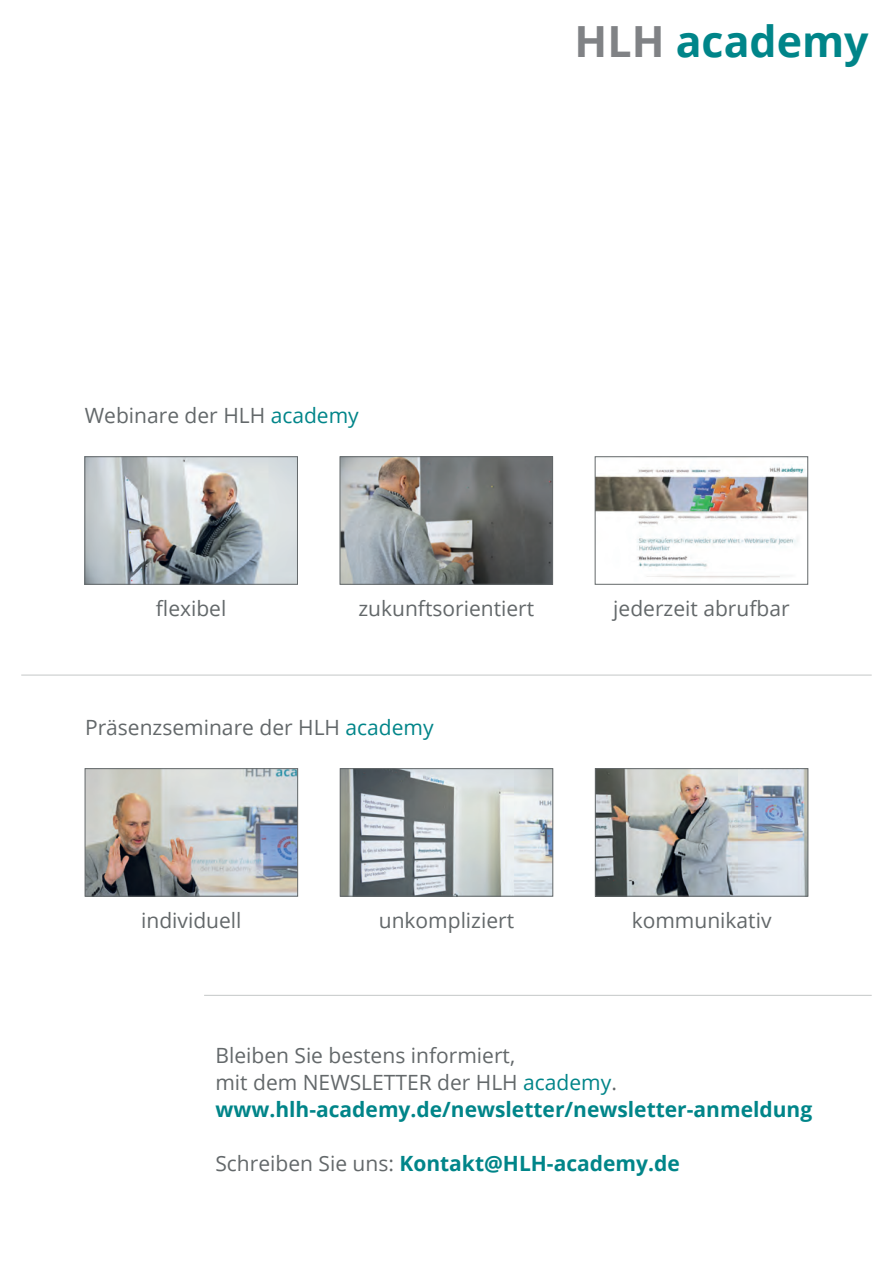
<style>
.page{position:relative;width:893px;height:1263px;background:#fff}
.page>*{position:absolute;margin:0;border:0;box-sizing:border-box;transform-origin:0 0}
.t1{font:700 42.9px "Open Sans";color:#008589}
.t2{font:21px/27px "Open Sans";color:#63686a}
.t3{font:700 21px "Open Sans";color:#008589}
.s1{color:#808285}
.s2{color:#008589}
.s3{font-weight:700;color:#008589}
.s4{font-weight:400;color:#63686a}
</style>
<div class="page">
<img style="left:87px;top:770px;width:209px;height:124px">
<div style="left:85px;top:768px;width:213px;height:128px;border:1px solid #63686a"></div>
<img style="left:342px;top:770px;width:209px;height:124px">
<div style="left:340px;top:768px;width:213px;height:128px;border:1px solid #63686a"></div>
<img style="left:597px;top:770px;width:209px;height:124px">
<div style="left:595px;top:768px;width:213px;height:128px;border:1px solid #63686a"></div>
<img style="left:87px;top:458px;width:209px;height:124px">
<div style="left:85px;top:456px;width:213px;height:128px;border:1px solid #63686a"></div>
<img style="left:342px;top:458px;width:209px;height:124px">
<div style="left:340px;top:456px;width:213px;height:128px;border:1px solid #63686a"></div>
<img style="left:597px;top:464px;width:209px;height:114px">
<div style="left:595px;top:456px;width:213px;height:128px;border:1px solid #63686a"></div>
<hr style="left:21px;top:675px;width:851px;height:1px;background:#c4c7c7">
<hr style="left:204px;top:995px;width:668px;height:1px;background:#c4c7c7">
<h1 class="t1" style="left:575px;top:11px;width:296px"><span class="s1">HLH</span> academy</h1>
<p class="t2" style="left:85px;top:401px;width:275px">Webinare der HLH <span class="s2">academy</span></p>
<p class="t2" style="left:156px;top:594px;width:72px">flexibel</p>
<p class="t2" style="left:358px;top:594px;width:177px">zukunftsorientiert</p>
<p class="t2" style="left:85px;top:713px;width:350px">Präsenzseminare der HLH <span class="s2">academy</span></p>
<p class="t2" style="left:141px;top:907px;width:102px">individuell</p>
<p class="t2" style="left:379px;top:907px;width:137px">unkompliziert</p>
<p class="t2" style="left:613px;top:594px;width:178px">jederzeit abrufbar</p>
<p class="t2" style="left:632px;top:907px;width:141px">kommunikativ</p>
<p class="t2" style="left:215px;top:1041px;width:598px">Bleiben Sie bestens informiert,<br>mit dem NEWSLETTER der HLH <span class="s2">academy</span>. <span class="s3">www.hlh-academy.de/newsletter/newsletter-anmeldung</span></p>
<p class="t3" style="left:215px;top:1148px;width:466px"><span class="s4">Schreiben Sie uns:</span> Kontakt@HLH-academy.de</p>
</div>
